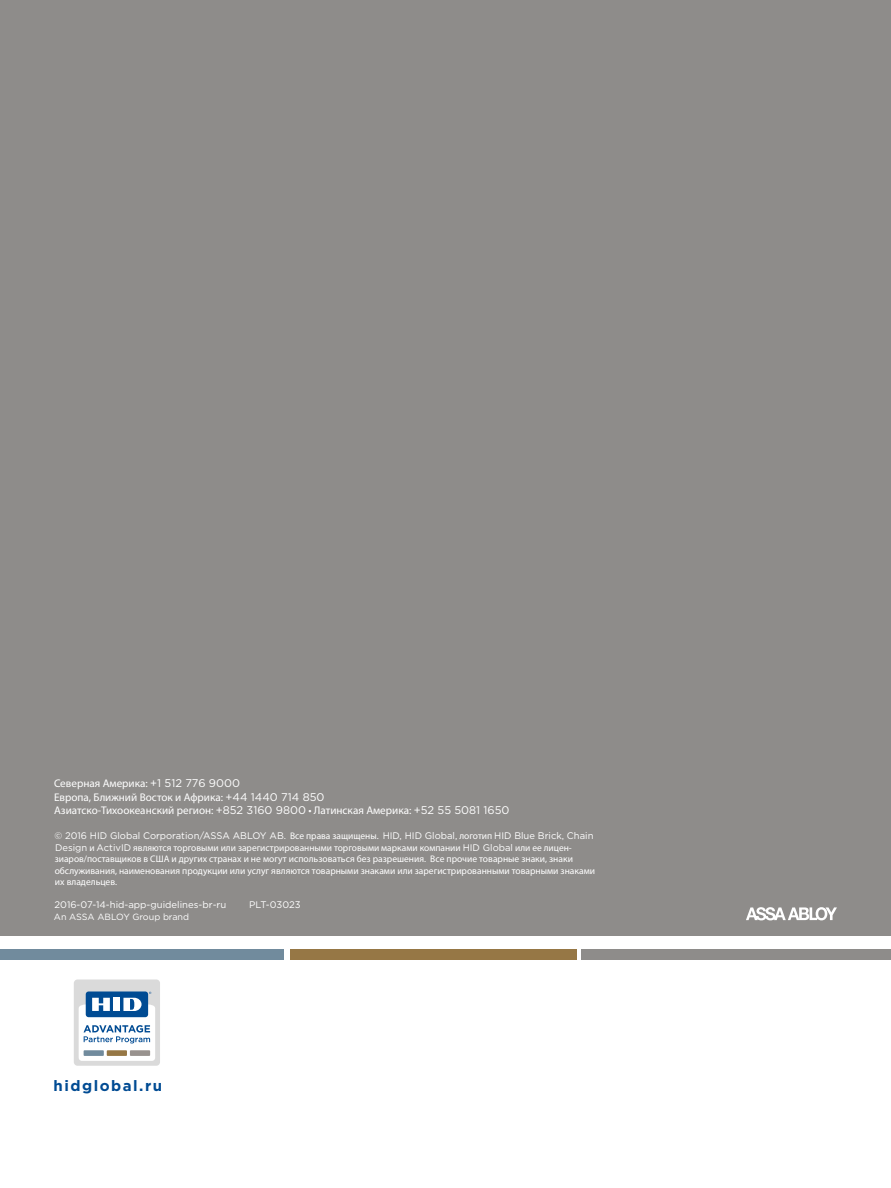
<style>
.page{position:relative;width:891px;height:1188px;background:#fff}
.page>*{position:absolute;margin:0;border:0;box-sizing:border-box;transform-origin:0 0}
.t1{font:700 15px "Gotham";letter-spacing:.1em;color:#004b93}
.t2{font:11.1px "Myriad Pro";color:#fff}
.t3{font:9.6px/11.4px "Myriad Pro";color:#fff}
.t4{font:9.6px "Gotham";color:#fff}
.t5{font:9px "Gotham";color:#fff}
.s1{font-family:"Gotham"}
</style>
<div class="page">
<div style="left:0;top:0;width:891px;height:935px;background:#8e8c8a"></div>
<svg style="left:746px;top:907px;width:91px;height:13px"></svg>
<div style="left:74px;top:980px;width:86px;height:86px;background:#dadada;border-radius:4px"></div>
<svg style="left:79px;top:992px;width:76px;height:69px;background:#adc2d6"></svg>
<div style="left:582px;top:949px;width:309px;height:11px;background:#8e8c8a"></div>
<div style="left:0;top:949px;width:284px;height:11px;background:#718b9d"></div>
<div style="left:290px;top:949px;width:286px;height:11px;background:#967745"></div>
<p class="t2" style="left:54px;top:777px;width:188px">Северная Америка: <span class="s1">+1 512 776 9000</span></p>
<p class="t2" style="left:54px;top:790px;width:272px">Европа, Ближний Восток и Африка: <span class="s1">+44 1440 714 850</span></p>
<p class="t2" style="left:54px;top:804px;width:457px">Азиатско-Тихоокеанский регион: <span class="s1">+852 3160 9800</span> • Латинская Америка: <span class="s1">+52 55 5081 1650</span></p>
<p class="t3" style="left:55px;top:830px;width:542px"><span class="s1">© 2016 HID Global Corporation/ASSA ABLOY AB.</span> Все права защищены. <span class="s1">HID, HID Global,</span> логотип <span class="s1">HID Blue Brick, Chain Design</span> и <span class="s1">ActivID</span> являются торговыми или зарегистрированными торговыми марками компании <span class="s1">HID Global</span> или ее лицен&shy;зиаров/поставщиков в США и других странах и не могут использоваться без разрешения. Все прочие товарные знаки, знаки обслуживания, наименования продукции или услуг являются товарными знаками или зарегистрированными товарными знаками их владельцев.</p>
<p class="t4" style="left:55px;top:899px;width:173px">2016-07-14-hid-app-guidelines-br-ru</p>
<p class="t4" style="left:249px;top:899px;width:53px">PLT-03023</p>
<p class="t5" style="left:54px;top:911px;width:137px">An ASSA ABLOY Group brand</p>
<p class="t1" style="left:54px;top:1076px;width:110px">hidglobal.ru</p>
</div>
